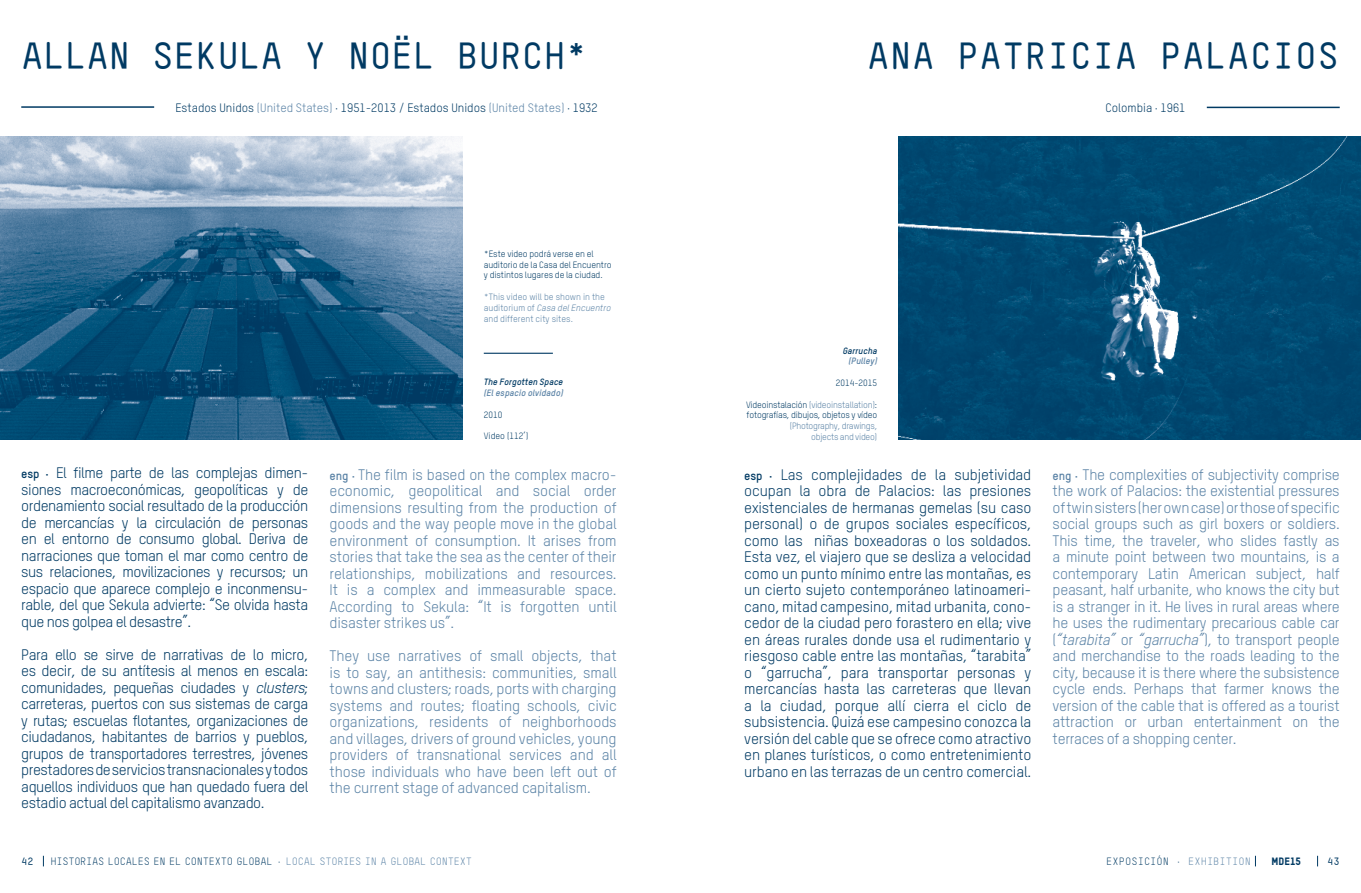
<style>
.page{position:relative;width:1361px;height:893px;background:#fff}
.page>*{position:absolute;margin:0;border:0;box-sizing:border-box;transform-origin:0 0}
.t1{font:700 37.5px "TSTAR Mono Round";letter-spacing:-.01em;color:#003a63}
.t2{font:15px/16.5px "TSTARPRO";letter-spacing:-.03em;color:#003a63;text-align:justify}
.t3{font:15px/16.5px "TSTARPRO";letter-spacing:-.01em;color:#5b83a6;text-align:justify}
.t4{font:12px "TSTARPRO";color:#003a63}
.t5{font:10.5px "TSTAR Mono Round";letter-spacing:-.03em;color:#003a63}
.t6{font:10.5px "TSTAR Mono Round";color:#003a63}
.t7{font:10.5px "TSTARPRO Headline";color:#003a63}
.t8{font:700 10.5px "TSTAR Mono Round";color:#003a63}
.t9{font:9px/10.8px "TSTARPRO";letter-spacing:-.01em;color:#003a63}
.t10{font:9px/10.8px "TSTARPRO";color:#5b83a6}
.t11{font:9px/10.8px "TSTARPRO";letter-spacing:-.03em;color:#5b83a6;text-align:right}
.t12{font:italic 700 9px "TSTARPRO";color:#5b83a6}
.t13{font:italic 700 9px "TSTARPRO";color:#003a63}
.s1{color:#5b83a6}
.s2{font-style:italic}
.s3{font-weight:700;font-size:12px}
</style>
<div class="page">
<img style="left:0;top:137px;width:462px;height:302px">
<hr style="left:21px;top:106px;width:133px;height:2px;background:#003a63">
<img style="left:898px;top:136px;width:463px;height:304px">
<hr style="left:1206px;top:107px;width:133px;height:1px;background:#003a63">
<hr style="left:484px;top:353px;width:69px;height:1px;background:#003a63">
<h1 class="t1" style="left:21px;top:33px;width:568px">ALLAN SEKULA Y NOËL BURCH*</h1>
<p class="t4" style="left:175px;top:100px;width:424px">Estados Unidos <span class="s1">(United States)</span> · 1951-2013 / Estados Unidos <span class="s1">(United States)</span> · 1932</p>
<p class="t9" style="left:484px;top:248px;width:129px">*Este video podrá verse en el auditorio de la Casa del Encuentro y distintos lugares de la ciudad.</p>
<p class="t10" style="left:484px;top:291px;width:128px">*This video will be shown in the auditorium of <span class="s2">Casa del Encuentro </span>and different city sites.</p>
<p class="t2" style="left:21px;top:465px;width:289px"><span class="s3">esp ·</span> El filme parte de las complejas dimen&shy;siones macroeconómicas, geopolíticas y de ordenamiento social resultado de la producción de mercancías y la circulación de personas en el entorno de consumo global. Deriva de narraciones que toman el mar como centro de sus relaciones, movilizaciones y recursos; un espacio que aparece complejo e inconmensu&shy;rable, del que Sekula advierte: “Se olvida hasta que nos golpea el desastre”.</p>
<p class="t2" style="left:21px;top:646px;width:289px">Para ello se sirve de narrativas de lo micro, es decir, de su antítesis al menos en escala: comunidades, pequeñas ciudades y <span class="s2">clusters</span>; carreteras, puertos con sus sistemas de carga y rutas; escuelas flotantes, organizaciones de ciudadanos, habitantes de barrios y pueblos, grupos de transportadores terrestres, jóvenes prestadores de servicios transnacionales y todos aquellos individuos que han quedado fuera del estadio actual del capitalismo avanzado.</p>
<p class="t13" style="left:484px;top:376px;width:81px">The Forgotten Space</p>
<p class="t12" style="left:484px;top:387px;width:81px">(El espacio olvidado)</p>
<p class="t9" style="left:484px;top:409px;width:20px">2010</p>
<p class="t9" style="left:484px;top:430px;width:46px">Video (112’)</p>
<p class="t3" style="left:330px;top:466px;width:289px"><span class="s3">eng ·</span> The film is based on the complex macro&shy;economic, geopolitical and social order dimensions resulting from the production of goods and the way people move in the global environment of consumption. It arises from stories that take the sea as the center of their relationships, mobilizations and resources.<br>It is a complex and immeasurable space.<br>According to Sekula: “It is forgotten until disaster strikes us”.</p>
<p class="t3" style="left:330px;top:647px;width:289px">They use narratives of small objects, that is to say, an antithesis: communities, small towns and clusters; roads, ports with charging systems and routes; floating schools, civic organizations, residents of neighborhoods and villages, drivers of ground vehicles, young providers of transnational services and all those individuals who have been left out of the current stage of advanced capitalism.</p>
<h1 class="t1" style="left:867px;top:33px;width:474px">ANA PATRICIA PALACIOS</h1>
<p class="t4" style="left:1105px;top:101px;width:81px">Colombia · 1961</p>
<p class="t13" style="left:843px;top:345px;width:36px">Garrucha</p>
<p class="t12" style="left:848px;top:355px;width:30px">(Pulley)</p>
<p class="t9" style="left:836px;top:377px;width:43px">2014-2015</p>
<p class="t9" style="left:746px;top:399px;width:133px">Videoinstalación <span class="s1">(videoinstallation)</span>: fotografías, dibujos, objetos y vídeo</p>
<p class="t11" style="left:790px;top:420px;width:89px">(Photography, drawings, objects and video)</p>
<p class="t2" style="left:744px;top:466px;width:289px"><span class="s3">esp ·</span> Las complejidades de la subjetividad ocupan la obra de Palacios: las presiones existenciales de hermanas gemelas (su caso personal) o de grupos sociales específicos, como las niñas boxeadoras o los soldados.<br>Esta vez, el viajero que se desliza a velocidad como un punto mínimo entre las montañas, es un cierto sujeto contemporáneo latinoameri&shy;cano, mitad campesino, mitad urbanita, cono&shy;cedor de la ciudad pero forastero en ella; vive en áreas rurales donde usa el rudimentario y riesgoso cable entre las montañas, “tarabita” o “garrucha”, para transportar personas y mercancías hasta las carreteras que llevan a la ciudad, porque allí cierra el ciclo de subsistencia. Quizá ese campesino conozca la versión del cable que se ofrece como atractivo en planes turísticos, o como entretenimiento urbano en las terrazas de un centro comercial.</p>
<p class="t3" style="left:1052px;top:466px;width:289px"><span class="s3">eng ·</span> The complexities of subjectivity comprise the work of Palacios: the existential pressures of twin sisters (her own case) or those of specific social groups such as girl boxers or soldiers.<br>This time, the traveler, who slides fastly as a minute point between two mountains, is a contemporary Latin American subject, half peasant, half urbanite, who knows the city but is a stranger in it. He lives in rural areas where he uses the rudimentary precarious cable car (<span class="s2">“tarabita”</span> or <span class="s2">“garrucha”</span>), to transport people and merchandise to the roads leading to the city, because it is there where the subsistence cycle ends. Perhaps that farmer knows the version of the cable that is offered as a tourist attraction or urban entertainment on the terraces of a shopping center.</p>
<p class="t8" style="left:21px;top:855px;width:14px">42</p>
<p class="t5" style="left:50px;top:855px;width:423px">HISTORIAS LOCALES EN EL CONTEXTO GLOBAL · <span class="s1">LOCAL STORIES IN A GLOBAL CONTEXT</span></p>
<p class="t6" style="left:1106px;top:855px;width:146px">EXPOSICIÓN · <span class="s1">EXHIBITION</span></p>
<p class="t7" style="left:1271px;top:855px;width:31px">MDE15</p>
<p class="t8" style="left:1327px;top:855px;width:14px">43</p>
</div>
